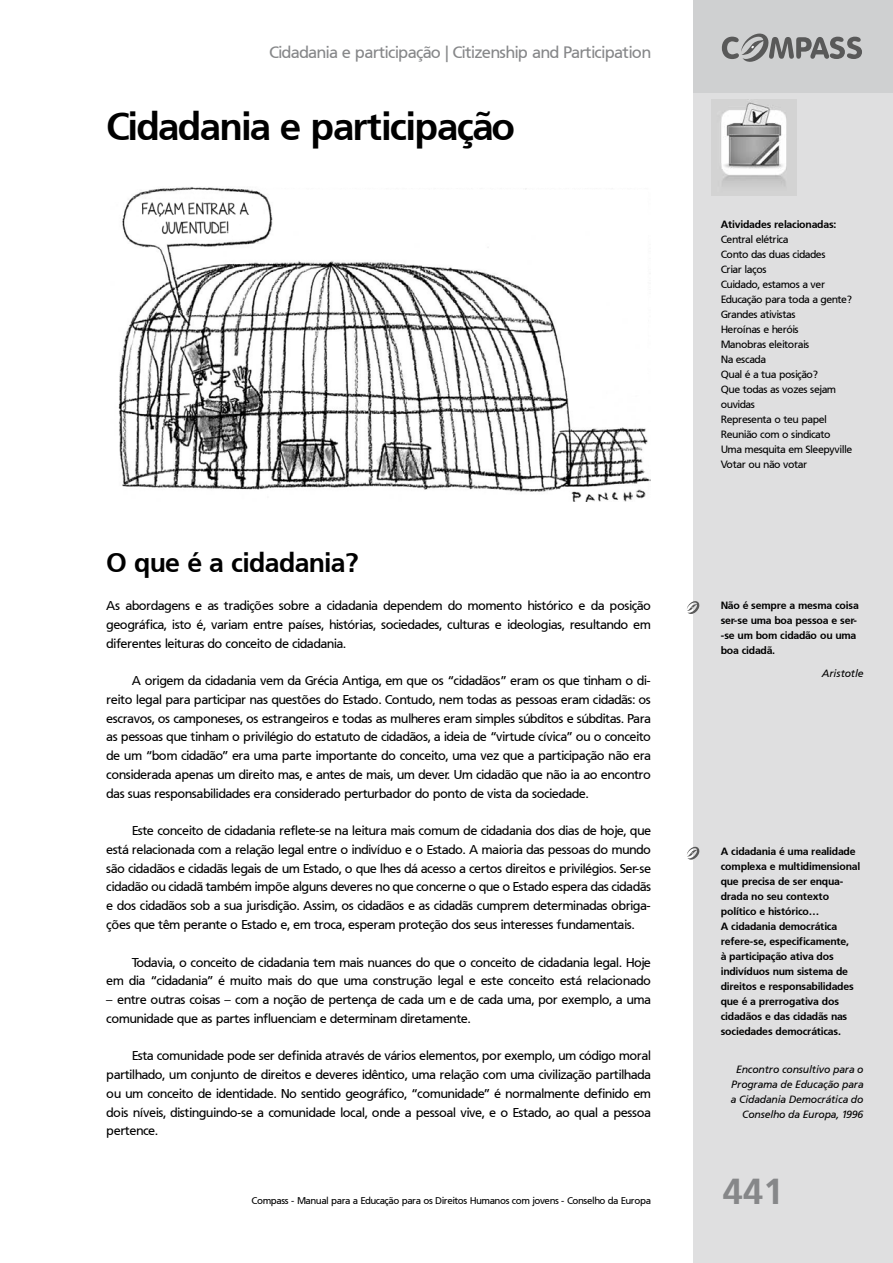
<style>
.page{position:relative;width:893px;height:1263px;background:#fff}
.page>*{position:absolute;margin:0;border:0;box-sizing:border-box;transform-origin:0 0}
.t1{font:700 39px "Frutiger PFL";letter-spacing:-.02em;color:#000}
.t2{font:700 36px "Frutiger PFL";color:#868789}
.t3{font:700 27px "Frutiger PFL";color:#000}
.t4{font:16.5px "Frutiger PFL";color:#868789}
.t5{font:12.75px/18.8px "Frutiger PFL";color:#000;text-align:justify}
.t6{font:700 10.5px/15px "Frutiger PFL";color:#000}
.t7{font:10.5px/15px "Frutiger PFL";color:#000}
.t8{font:italic 10.5px/15px "Frutiger PFL";letter-spacing:.01em;color:#000;text-align:right}
.t9{font:9.75px "Frutiger PFL";color:#000}
.s1{font-family:"Frutiger LT Std"}
</style>
<div class="page">
<div style="left:693px;top:0;width:200px;height:1263px;background:#dfdfe0"></div>
<div style="left:693px;top:0;width:200px;height:93px;background:#cfd0d1"></div>
<svg style="left:722px;top:33px;width:140px;height:29px"></svg>
<img style="left:118px;top:187px;width:533px;height:315px">
<img style="left:712px;top:100px;width:85px;height:96px">
<svg style="left:687px;top:601px;width:13px;height:13px"></svg>
<svg style="left:687px;top:846px;width:13px;height:14px"></svg>
<p class="t4" style="left:269px;top:42px;width:383px">Cidadania e participação | Citizenship and Participation</p>
<h1 class="t1" style="left:106px;top:101px;width:410px">Cidadania e participação</h1>
<h3 class="t3" style="left:106px;top:545px;width:253px">O que é a cidadania?</h3>
<p class="t5" style="left:106px;top:596px;width:546px">As abordagens e as tradiç<span class="s1">õ</span>es sobre a cidadania dependem do momento histórico e da posição geográfica, isto é, variam entre países, histórias, sociedades, culturas e ideologias, resultando em diferentes leituras do conceito de cidadania.</p>
<p class="t5" style="left:106px;top:671px;width:546px;text-indent:26px">A origem da cidadania vem da Grécia Antiga, em que os “cidadãos” eram os que tinham o di&shy;reito legal para participar nas quest<span class="s1">õ</span>es do Estado. Contudo, nem todas as pessoas eram cidadãs: os escravos, os camponeses, os estrangeiros e todas as mulheres eram simples súbditos e súbditas. Para as pessoas que tinham o privilégio do estatuto de cidadãos, a ideia de “virtude cívica” ou o conceito de um “bom cidadão” era uma parte importante do conceito, uma vez que a participação não era considerada apenas um direito mas, e antes de mais, um dever. Um cidadão que não ia ao encontro das suas responsabilidades era considerado perturbador do ponto de vista da sociedade.</p>
<p class="t5" style="left:106px;top:821px;width:546px;text-indent:26px">Este conceito de cidadania reflete-se na leitura mais comum de cidadania dos dias de hoje, que está relacionada com a relação legal entre o indivíduo e o Estado. A maioria das pessoas do mundo são cidadãos e cidadãs legais de um Estado, o que lhes dá acesso a certos direitos e privilégios. Ser-se cidadão ou cidadã também imp<span class="s1">õ</span>e alguns deveres no que concerne o que o Estado espera das cidadãs e dos cidadãos sob a sua jurisdição. Assim, os cidadãos e as cidadãs cumprem determinadas obriga&shy;ç<span class="s1">õ</span>es que têm perante o Estado e, em troca, esperam proteção dos seus interesses fundamentais.</p>
<p class="t5" style="left:106px;top:953px;width:546px;text-align:right">Todavia, o conceito de cidadania tem mais nuances do que o conceito de cidadania legal. Hoje<br>em dia “cidadania” é muito mais do que uma construção legal e este conceito está relacionado</p>
<p class="t5" style="left:106px;top:990px;width:546px">– entre outras coisas – com a noção de pertença de cada um e de cada uma, por exemplo, a uma comunidade que as partes influenciam e determinam diretamente.</p>
<p class="t5" style="left:106px;top:1046px;width:546px;text-indent:26px">Esta comunidade pode ser definida através de vários elementos, por exemplo, um código moral partilhado, um conjunto de direitos e deveres idêntico, uma relação com uma civilização partilhada ou um conceito de identidade. No sentido geográfico, “comunidade” é normalmente definido em dois níveis, distinguindo-se a comunidade local, onde a pessoal vive, e o Estado, ao qual a pessoa pertence.</p>
<p class="t9" style="left:252px;top:1194px;width:400px">Compass - Manual para a Educação para os Direitos Humanos com jovens - Conselho da Europa</p>
<p class="t6" style="left:721px;top:217px;width:117px">Atividades relacionadas:</p>
<p class="t7" style="left:721px;top:232px;width:133px">Central elétrica<br>Conto das duas cidades<br>Criar laços<br>Cuidado, estamos a ver<br>Educação para toda a gente?<br>Grandes ativistas<br>Heroínas e heróis<br>Manobras eleitorais<br>Na escada<br>Qual é a tua posição?<br>Que todas as vozes sejam ouvidas<br>Representa o teu papel<br>Reunião com o sindicato<br>Uma mesquita em Sleepyville<br>Votar ou não votar</p>
<p class="t6" style="left:721px;top:598px;width:139px">Não é sempre a mesma coisa ser-se uma boa pessoa e ser--se um bom cidadão ou uma boa cidadã.</p>
<p class="t8" style="left:822px;top:666px;width:43px">Aristotle</p>
<p class="t6" style="left:721px;top:843px;width:141px">A cidadania é uma realidade complexa e multidimensional que precisa de ser enqua&shy;drada no seu contexto político e histórico…<br>A cidadania democrática refere-se, especificamente,<br>à participação ativa dos indivíduos num sistema de direitos e responsabilidades que é a prerrogativa dos cidadãos e das cidadãs nas sociedades democráticas.</p>
<p class="t8" style="left:731px;top:1062px;width:134px">Encontro consultivo para o<br>Programa de Educação para a Cidadania Democrática do<br>Conselho da Europa, 1996</p>
<h2 class="t2" style="left:723px;top:1168px;width:58px">441</h2>
</div>
